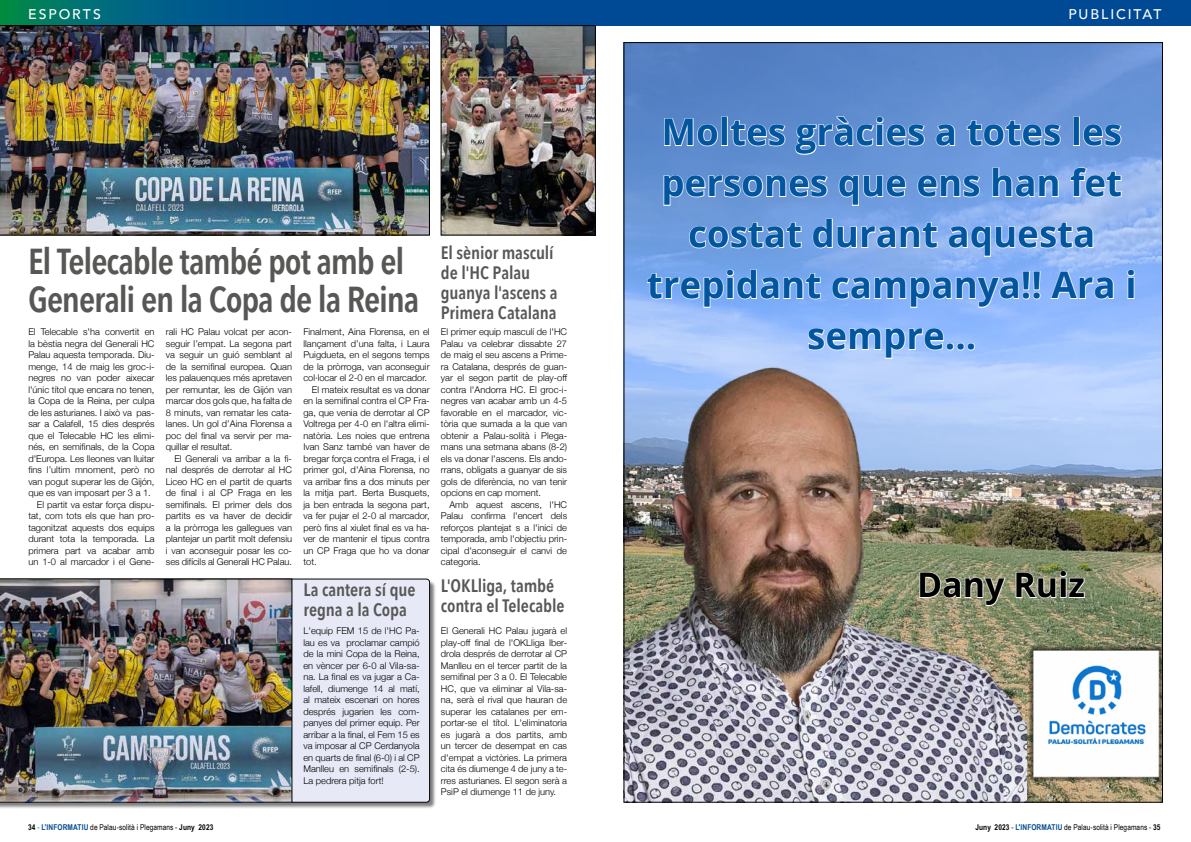
<style>
.page{position:relative;width:1191px;height:842px;background:#fff}
.page>*{position:absolute;margin:0;border:0;box-sizing:border-box;transform-origin:0 0}
.t1{font:700 36.8px/51px "Open Sans";color:#02559f;text-align:center}
.t2{font:600 36px/38px "Avenir Next Condensed";letter-spacing:-.03em;color:#575756}
.t3{font:700 34px "Open Sans";color:#000}
.t4{font:600 18px/20px "Avenir Next Condensed";letter-spacing:-.005em;color:#575756}
.t5{font:500 14px "Avenir";letter-spacing:.135em;color:#fff}
.t6{font:500 14px "Avenir";letter-spacing:.145em;color:#fff}
.t7{font:300 9.3px/11.5px "Helvetica Neue";color:#000;text-align:justify}
.t8{font:8px "Arial Narrow";letter-spacing:.01em;color:#000}
.s1{font-weight:700}
.s2{color:#004a8b}
.s3{font-weight:700;color:#004a8b}
</style>
<div class="page">
<svg style="left:0;top:0;width:596px;height:26px;background:#005583"></svg>
<img style="left:626px;top:44px;width:534px;height:756px">
<img style="left:626px;top:318px;width:400px;height:482px">
<img style="left:1026px;top:644px;width:134px;height:139px">
<svg style="left:663px;top:116px;width:459px;height:40px;background:#80a5db"></svg>
<svg style="left:662px;top:166px;width:460px;height:41px;background:#89ade3"></svg>
<svg style="left:688px;top:218px;width:406px;height:40px;background:#99baee"></svg>
<svg style="left:646px;top:269px;width:489px;height:40px;background:#99bdf8"></svg>
<svg style="left:807px;top:327px;width:169px;height:33px;background:#b2cefd"></svg>
<svg style="left:918px;top:570px;width:167px;height:37px;background:#a1a68b"></svg>
<div style="left:596px;top:0;width:595px;height:26px;background:#004994"></div>
<div style="left:0;top:580px;width:437px;height:229px;background:#000;opacity:.5"></div>
<div style="left:292px;top:579px;width:137px;height:223px;background:#e7e9f6"></div>
<img style="left:0;top:26px;width:429px;height:209px">
<img style="left:443px;top:28px;width:150px;height:205px">
<div style="left:441px;top:26px;width:154px;height:209px;border:1px solid #000"></div>
<img style="left:0;top:579px;width:292px;height:223px">
<h3 class="t6" style="left:28px;top:2px;width:74px">ESPORTS</h3>
<h2 class="t2" style="left:28px;top:242px;width:393px">El Telecable també pot amb el<br>Generali en la Copa de la Reina</h2>
<p class="t7" style="left:28px;top:325px;width:128px">El Telecable s'ha convertit en</p>
<p class="t7" style="left:28px;top:337px;width:128px">la bèstia negra del Generali HC</p>
<p class="t7" style="left:28px;top:348px;width:128px">Palau aquesta temporada. Diu-</p>
<p class="t7" style="left:28px;top:360px;width:128px">menge, 14 de maig les groc-i-</p>
<p class="t7" style="left:28px;top:371px;width:128px">negres no van poder aixecar</p>
<p class="t7" style="left:28px;top:383px;width:128px">l'únic títol que encara no tenen,</p>
<p class="t7" style="left:28px;top:394px;width:128px">la Copa de la Reina, per culpa</p>
<p class="t7" style="left:28px;top:406px;width:128px">de les asturianes. I això va pas-</p>
<p class="t7" style="left:28px;top:417px;width:128px">sar a Calafell, 15 dies després</p>
<p class="t7" style="left:28px;top:429px;width:128px">que el Telecable HC les elimi-</p>
<p class="t7" style="left:28px;top:440px;width:128px">nés, en semifinals, de la Copa</p>
<p class="t7" style="left:28px;top:452px;width:128px">d'Europa. Les lleones van lluitar</p>
<p class="t7" style="left:28px;top:463px;width:128px">fins l’ultim mnoment, però no</p>
<p class="t7" style="left:28px;top:475px;width:128px">van pogut superar les de Gijón,</p>
<p class="t7" style="left:28px;top:486px;width:124px">que es van imposart per 3 a 1.</p>
<p class="t7" style="left:37px;top:498px;width:119px">El partit va estar força dispu-</p>
<p class="t7" style="left:28px;top:509px;width:128px">tat, com tots els que han pro-</p>
<p class="t7" style="left:28px;top:521px;width:128px">tagonitzat aquests dos equips</p>
<p class="t7" style="left:28px;top:532px;width:128px">durant tota la temporada. La</p>
<p class="t7" style="left:28px;top:544px;width:128px">primera part va acabar amb</p>
<p class="t7" style="left:28px;top:555px;width:128px">un 1-0 al marcador i el Gene-</p>
<p class="t7" style="left:166px;top:325px;width:128px">rali HC Palau volcat per acon&shy;seguir l’empat. La segona part va seguir un guió semblant al de la semifinal europea. Quan les palauenques més apretaven per remuntar, les de Gijón van marcar dos gols que, ha falta de 8 minuts, van rematar les cata&shy;lanes. Un gol d’Aina Florensa a poc del final va servir per ma&shy;quillar el resultat.</p>
<p class="t7" style="left:166px;top:452px;width:128px;text-indent:9px">El Generali va arribar a la fi&shy;nal després de derrotar al HC Liceo HC en el partit de quarts de final i al CP Fraga en les semifinals. El primer dels dos partits es va haver de decidir a la pròrroga les gallegues van plantejar un partit molt defensiu i van aconseguir posar les co&shy;ses difícils al Generali HC Palau.</p>
<p class="t7" style="left:303px;top:325px;width:128px">Finalment, Aina Florensa, en el</p>
<p class="t7" style="left:303px;top:337px;width:128px">llançament d’una falta, i Laura</p>
<p class="t7" style="left:303px;top:348px;width:128px">Puigdueta, en el segons temps</p>
<p class="t7" style="left:303px;top:360px;width:128px">de la pròrroga, van aconseguir</p>
<p class="t7" style="left:303px;top:371px;width:125px">col·locar el 2-0 en el marcador.</p>
<p class="t7" style="left:312px;top:383px;width:119px">El mateix resultat es va donar</p>
<p class="t7" style="left:303px;top:394px;width:128px">en la semifinal contra el CP Fra-</p>
<p class="t7" style="left:303px;top:406px;width:128px">ga, que venia de derrotar al CP</p>
<p class="t7" style="left:303px;top:417px;width:128px">Voltrega per 4-0 en l'altra elimi-</p>
<p class="t7" style="left:303px;top:429px;width:128px">natòria. Les noies que entrena</p>
<p class="t7" style="left:303px;top:440px;width:128px">Ivan Sanz també van haver de</p>
<p class="t7" style="left:303px;top:452px;width:128px">bregar força contra el Fraga, i el</p>
<p class="t7" style="left:303px;top:463px;width:128px">primer gol, d'Aina Florensa, no</p>
<p class="t7" style="left:303px;top:475px;width:128px">va arribar fins a dos minuts per</p>
<p class="t7" style="left:303px;top:486px;width:128px">la mitja part. Berta Busquets,</p>
<p class="t7" style="left:303px;top:498px;width:128px">ja ben entrada la segona part,</p>
<p class="t7" style="left:303px;top:509px;width:128px">va fer pujar el 2-0 al marcador,</p>
<p class="t7" style="left:303px;top:521px;width:128px">però fins al xiulet final es va ha-</p>
<p class="t7" style="left:303px;top:532px;width:128px">ver de mantenir el tipus contra</p>
<p class="t7" style="left:303px;top:544px;width:128px">un CP Fraga que ho va donar</p>
<p class="t7" style="left:303px;top:555px;width:15px">tot.</p>
<h3 class="t4" style="left:441px;top:242px;width:118px">El sènior masculí de l'HC Palau guanya l'ascens a<br>Primera Catalana</h3>
<p class="t7" style="left:441px;top:325px;width:128px">El primer equip masculí de l'HC Palau va celebrar dissabte 27 de maig el seu ascens a Prime&shy;ra Catalana, després de guan&shy;yar el segon partit de play-off contra l'Andorra HC. El groc-i&shy;negres van acabar amb un 4-5 favorable en el marcador, vic&shy;tòria que sumada a la que van obtenir a Palau-solità i Plega&shy;mans una setmana abans (8-2) els va donar l'ascens. Els ando&shy;rrans, obligats a guanyar de sis gols de diferència, no van tenir opcions en cap moment.</p>
<p class="t7" style="left:441px;top:498px;width:128px;text-indent:9px">Amb aquest ascens, l'HC Palau confirma l'encert dels reforços plantejat s a l'inici de temporada, amb l'objectiu prin&shy;cipal d'aconseguir el canvi de categoria.</p>
<h3 class="t4" style="left:303px;top:579px;width:114px">La cantera sí que regna a la Copa</h3>
<h3 class="t4" style="left:441px;top:576px;width:125px">L'OKLliga, també contra el Telecable</h3>
<p class="t7" style="left:303px;top:624px;width:118px">L'equip FEM 15 de l'HC Pa&shy;lau es va proclamar campió de la mini Copa de la Reina, en vèncer per 6-0 al Vila-sa&shy;na. La final es va jugar a Ca&shy;lafell, diumenge 14 al matí, al mateix escenari on hores després jugarien les com&shy;panyes del primer equip. Per arribar a la final, el Fem 15 es va imposar al CP Cerdanyola en quarts de final (6-0) i al CP Manlleu en semifinals (2-5).<br>La pedrera pitja fort!</p>
<p class="t7" style="left:441px;top:624px;width:128px">El Generali HC Palau jugarà el play-off final de l'OKLliga Iber&shy;drola després de derrotar al CP Manlleu en el tercer partit de la semifinal per 3 a 0. El Telecable HC, que va eliminar al Vila-sa&shy;na, serà el rival que hauran de superar les catalanes per em&shy;portar-se el títol. L'eliminatoria es jugarà a dos partits, amb un tercer de desempat en cas d'empat a victòries. La primera cita és diumenge 4 de juny a te&shy;rres asturianes. El segon serà a PsiP el diumenge 11 de juny.</p>
<h3 class="t5" style="left:1068px;top:2px;width:95px">PUBLICITAT</h3>
<h1 class="t1" style="left:647px;top:105px;width:491px">Moltes gràcies a totes les persones que ens han fet costat durant aquesta trepidant campanya!! Ara i sempre...</h1>
<h3 class="t3" style="left:917px;top:561px;width:169px">Dany Ruiz</h3>
<p class="t8" style="left:28px;top:821px;width:187px"><span class="s1">34</span> <span class="s2">-</span> <span class="s3">L'INFORMATIU</span> de Palau-solità i Plegamans - <span class="s1">Juny 2023</span></p>
<p class="t8" style="left:975px;top:821px;width:187px"><span class="s1">Juny 2023</span> - <span class="s3">L'INFORMATIU</span> de Palau-solità i Plegamans - <span class="s1">35</span></p>
</div>
